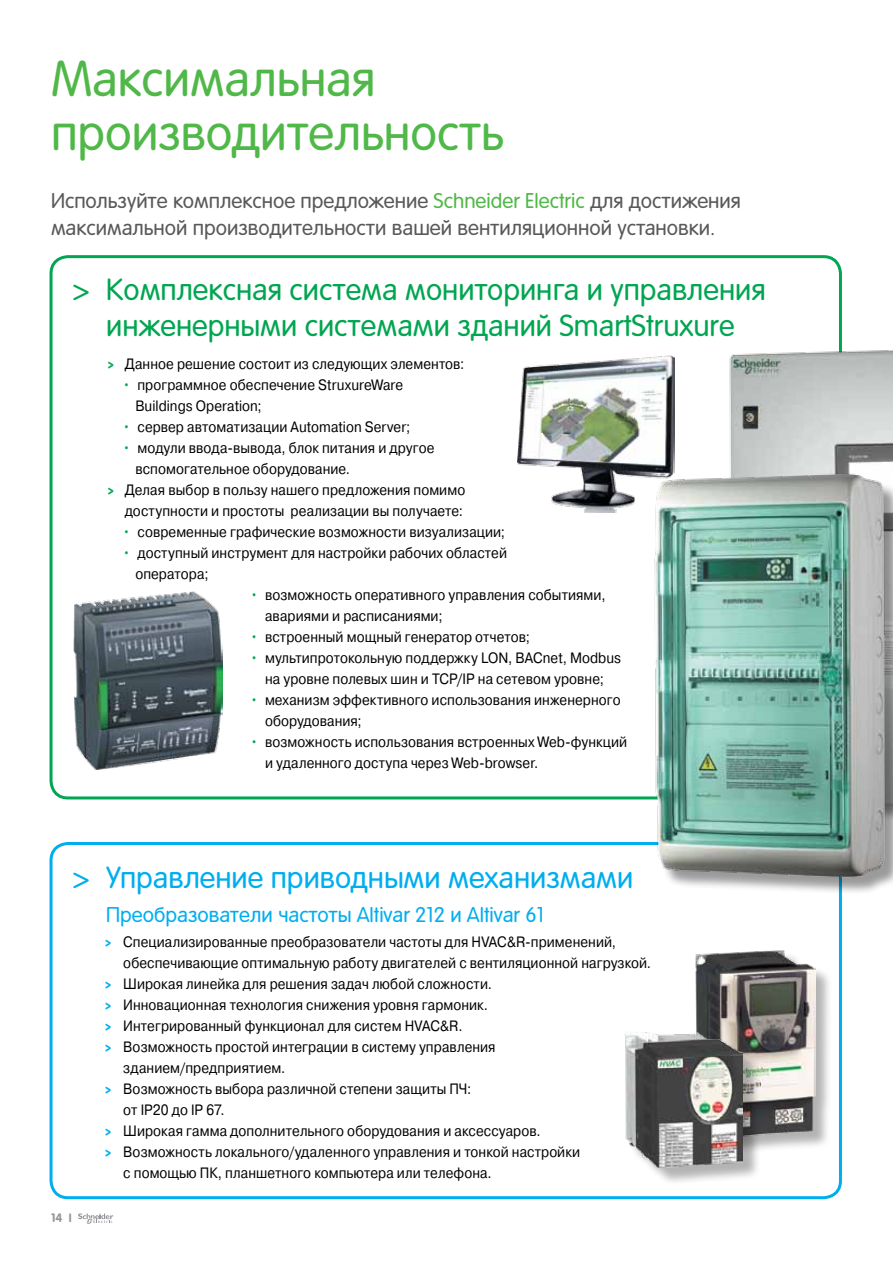
<style>
.page{position:relative;width:893px;height:1263px;background:#fff}
.page>*{position:absolute;margin:0;border:0;box-sizing:border-box;transform-origin:0 0}
.t1{font:49.5px/54px "Rotonda C";color:#50b848}
.t2{font:30px/36px "Rotonda";color:#00a651;text-align:center}
.t3{font:30px "Rotonda";color:#00aeef}
.t4{font:21px/27px "Rotonda";color:#58595b}
.t5{font:21px "Rotonda";color:#00aeef}
.t6{font:15px/21px "Pragmatica C";letter-spacing:.005em;color:#000;scale:.9 1}
.t7{font:700 12px "Rotonda";color:#939598}
.s1{color:#50b848}
.s2{font-family:"SE Optimist";font-weight:900;color:#00a651}
.s3{color:#00a651}
.s4{font-family:"SE Optimist";font-weight:900;color:#00aeef}
</style>
<div class="page">
<div style="left:50px;top:842px;width:792px;height:357px;border:3px solid #00aeef;border-radius:17px"></div>
<div style="left:698px;top:953px;width:135px;height:202px;background:#000;opacity:.3"></div>
<img style="left:695px;top:950px;width:120px;height:195px">
<div style="left:628px;top:1034px;width:133px;height:152px;background:#000;opacity:.3"></div>
<img style="left:625px;top:1032px;width:117px;height:136px">
<img style="left:517px;top:356px;width:157px;height:157px">
<svg style="left:78px;top:1213px;width:35px;height:11px"></svg>
<img style="left:729px;top:319px;width:164px;height:142px">
<img style="left:634px;top:461px;width:259px;height:429px">
<img style="left:74px;top:591px;width:149px;height:179px">
<h1 class="t1" style="left:51px;top:52px;width:455px">Максимальная производительность</h1>
<h3 class="t4" style="left:51px;top:187px;width:691px">Используйте комплексное предложение <span class="s1">Schneider Electric</span> для достижения максимальной производительности вашей вентиляционной установки.</h3>
<h2 class="t2" style="left:72px;top:272px;width:695px">&gt; Комплексная система мониторинга и управления инженерными системами зданий SmartStruxure</h2>
<p class="t6" style="left:108px;top:353px;width:398px"><span class="s2">&gt;</span> Данное решение состоит из следующих элементов:</p>
<p class="t6" style="left:135px;top:374px;width:299px;text-indent:-13px"><span class="s3">•</span> программное обеспечение StruxureWare<br>Buildings Operation;</p>
<p class="t6" style="left:123px;top:416px;width:321px"><span class="s3">•</span> сервер автоматизации Automation Server;</p>
<p class="t6" style="left:123px;top:437px;width:348px"><span class="s3">•</span> модули ввода-вывода, блок питания и другое</p>
<p class="t6" style="left:135px;top:458px;width:240px">вспомогательное оборудование.</p>
<p class="t6" style="left:108px;top:479px;width:399px"><span class="s2">&gt;</span> Делая выбор в пользу нашего предложения помимо</p>
<p class="t6" style="left:125px;top:500px;width:377px">доступности и простоты реализации вы получаете:</p>
<p class="t6" style="left:123px;top:521px;width:426px"><span class="s3">•</span> современные графические возможности визуализации;</p>
<p class="t6" style="left:135px;top:542px;width:414px;text-indent:-13px"><span class="s3">•</span> доступный инструмент для настройки рабочих областей оператора;</p>
<p class="t6" style="left:265px;top:584px;width:380px;text-indent:-15px"><span class="s3">•</span> возможность оперативного управления событиями, авариями и расписаниями;</p>
<p class="t6" style="left:250px;top:626px;width:312px"><span class="s3">•</span> встроенный мощный генератор отчетов;</p>
<p class="t6" style="left:250px;top:647px;width:414px;text-align:center"><span class="s3">•</span> мультипротокольную поддержку LON, BACnet, Modbus на уровне полевых шин и TCP/IP на сетевом уровне;</p>
<p class="t6" style="left:265px;top:689px;width:397px;text-indent:-15px"><span class="s3">•</span> механизм эффективного использования инженерного оборудования;</p>
<p class="t6" style="left:265px;top:731px;width:404px;text-indent:-15px"><span class="s3">•</span> возможность использования встроенных Web-функций и удаленного доступа через Web-browser.</p>
<h2 class="t3" style="left:72px;top:860px;width:562px">&gt; Управление приводными механизмами</h2>
<h3 class="t5" style="left:106px;top:902px;width:439px">Преобразователи частоты Altivar 212 и Altivar 61</h3>
<p class="t6" style="left:105px;top:931px;width:569px"><span class="s4">&gt;</span> Специализированные преобразователи частоты для HVAC&amp;R-применений,</p>
<p class="t6" style="left:123px;top:952px;width:588px">обеспечивающие оптимальную работу двигателей с вентиляционной нагрузкой.</p>
<p class="t6" style="left:105px;top:973px;width:431px"><span class="s4">&gt;</span> Широкая линейка для решения задач любой сложности.</p>
<p class="t6" style="left:105px;top:994px;width:427px"><span class="s4">&gt;</span> Инновационная технология снижения уровня гармоник.</p>
<p class="t6" style="left:105px;top:1015px;width:399px"><span class="s4">&gt;</span> Интегрированный функционал для систем HVAC&amp;R.</p>
<p class="t6" style="left:105px;top:1036px;width:435px"><span class="s4">&gt;</span> Возможность простой интеграции в систему управления</p>
<p class="t6" style="left:123px;top:1057px;width:181px">зданием/предприятием.</p>
<p class="t6" style="left:105px;top:1078px;width:408px"><span class="s4">&gt;</span> Возможность выбора различной степени защиты ПЧ:</p>
<p class="t6" style="left:123px;top:1099px;width:114px">от IP20 до IP 67.</p>
<p class="t6" style="left:105px;top:1120px;width:485px"><span class="s4">&gt;</span> Широкая гамма дополнительного оборудования и аксессуаров.</p>
<p class="t6" style="left:105px;top:1141px;width:529px"><span class="s4">&gt;</span> Возможность локального/удаленного управления и тонкой настройки</p>
<p class="t6" style="left:123px;top:1162px;width:411px">с помощью ПК, планшетного компьютера или телефона.</p>
<p class="t7" style="left:51px;top:1211px;width:22px">14 I</p>
</div>
